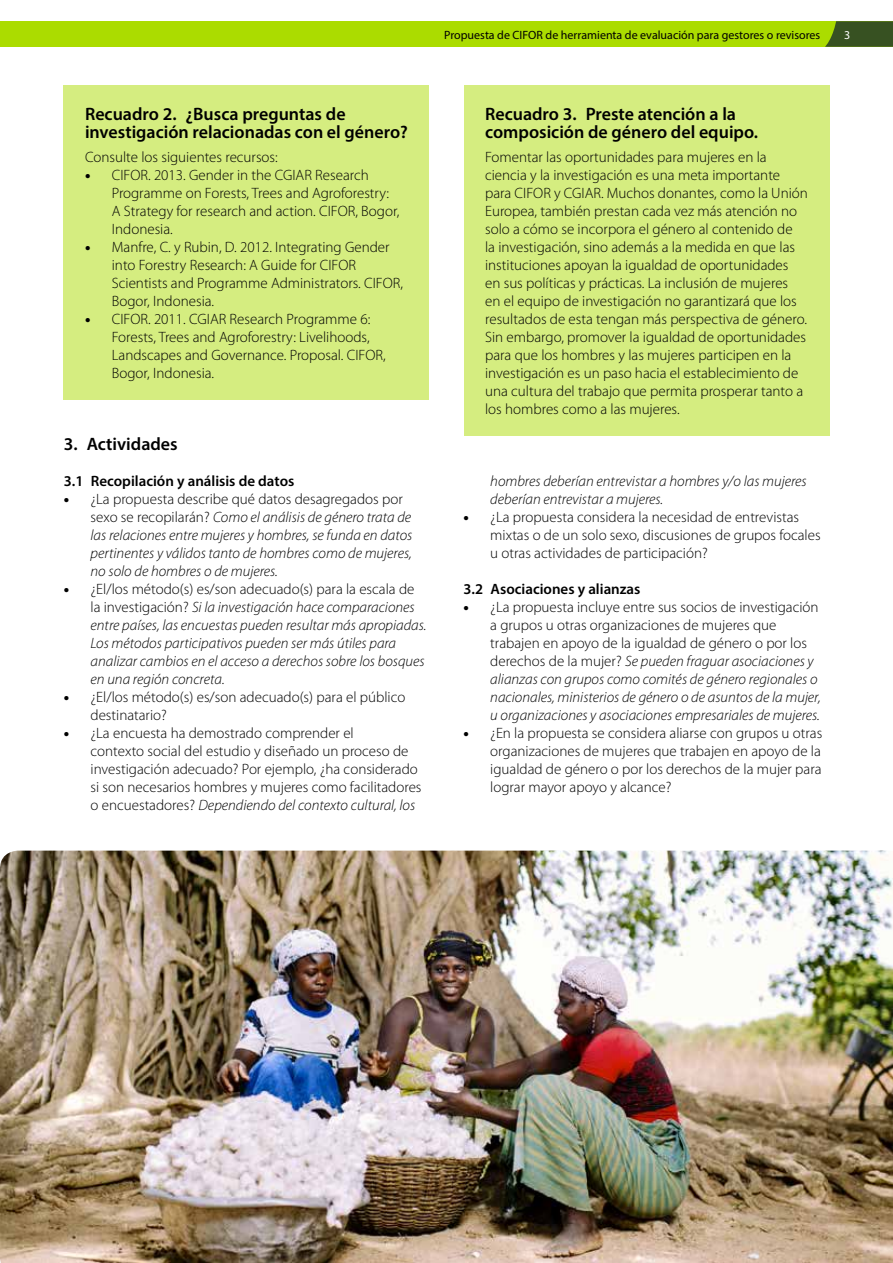
<style>
.page{position:relative;width:893px;height:1263px;background:#fff}
.page>*{position:absolute;margin:0;border:0;box-sizing:border-box;transform-origin:0 0}
.t1{font:600 18px/18px "Myriad Pro";color:#000}
.t2{font:300 15px/18px "Myriad Pro";color:#000}
.t3{font:italic 300 15px/18px "Myriad Pro";color:#000}
.t4{font:600 15px "Myriad Pro";color:#000}
.t5{font:12px "Myriad Pro";color:#000}
.t6{font:12px "Myriad Pro";color:#fff}
.s1{font-weight:900}
.s2{font-weight:900;font-style:normal}
.s3{font-style:normal}
.s4{font-style:italic}
</style>
<div class="page">
<div style="left:0;top:21px;width:893px;height:26px;background:#abdc00"></div>
<svg style="left:825px;top:21px;width:68px;height:26px;background:#44611d"></svg>
<div style="left:464px;top:85px;width:365px;height:350px;background:#d5ed80"></div>
<div style="left:64px;top:85px;width:365px;height:314px;background:#d5ed80"></div>
<img style="left:0;top:850px;width:893px;height:413px">
<p class="t5" style="left:444px;top:27px;width:378px">Propuesta de CIFOR de herramienta de evaluación para gestores o revisores</p>
<p class="t6" style="left:844px;top:27px;width:8px">3</p>
<p class="t1" style="left:85px;top:104px;width:324px">Recuadro 2. ¿Busca preguntas de investigación relacionadas con el género?</p>
<p class="t2" style="left:85px;top:148px;width:194px">Consulte los siguientes recursos:</p>
<p class="t2" style="left:112px;top:166px;width:289px;text-indent:-27px"><span class="s1">•</span> CIFOR. 2013. Gender in the CGIAR Research Programme on Forests, Trees and Agroforestry:<br>A Strategy for research and action. CIFOR, Bogor, Indonesia.</p>
<p class="t2" style="left:112px;top:238px;width:293px;text-indent:-27px"><span class="s1">•</span> Manfre, C. y Rubin, D. 2012. Integrating Gender into Forestry Research: A Guide for CIFOR Scientists and Programme Administrators. CIFOR, Bogor, Indonesia.</p>
<p class="t2" style="left:112px;top:310px;width:275px;text-indent:-27px"><span class="s1">•</span> CIFOR. 2011. CGIAR Research Programme 6:<br>Forests, Trees and Agroforestry: Livelihoods, Landscapes and Governance. Proposal. CIFOR, Bogor, Indonesia.</p>
<p class="t1" style="left:64px;top:435px;width:115px">3. Actividades</p>
<p class="t4" style="left:64px;top:471px;width:232px">3.1 Recopilación y análisis de datos</p>
<p class="t3" style="left:91px;top:490px;width:323px;text-indent:-27px"><span class="s2">•</span> <span class="s3">¿La propuesta describe qué datos desagregados por sexo se recopilarán?</span> Como el análisis de género trata de las relaciones entre mujeres y hombres, se funda en datos pertinentes y válidos tanto de hombres como de mujeres, no solo de hombres o de mujeres.</p>
<p class="t3" style="left:91px;top:580px;width:337px;text-indent:-27px"><span class="s2">•</span> <span class="s3">¿El/los método(s) es/son adecuado(s) para la escala de la investigación?</span> Si la investigación hace comparaciones entre países, las encuestas pueden resultar más apropiadas.<br>Los métodos participativos pueden ser más útiles para analizar cambios en el acceso a derechos sobre los bosques en una región concreta.</p>
<p class="t2" style="left:91px;top:688px;width:316px;text-indent:-27px"><span class="s1">•</span> ¿El/los método(s) es/son adecuado(s) para el público destinatario?</p>
<p class="t2" style="left:91px;top:724px;width:332px;text-indent:-27px"><span class="s1">•</span> ¿La encuesta ha demostrado comprender el<br>contexto social del estudio y diseñado un proceso de investigación adecuado? Por ejemplo, ¿ha considerado si son necesarios hombres y mujeres como facilitadores o encuestadores? <span class="s4">Dependiendo del contexto cultural, los</span></p>
<p class="t1" style="left:485px;top:104px;width:274px">Recuadro 3. Preste atención a la composición de género del equipo.</p>
<p class="t2" style="left:485px;top:148px;width:324px">Fomentar las oportunidades para mujeres en la ciencia y la investigación es una meta importante para CIFOR y CGIAR. Muchos donantes, como la Unión Europea, también prestan cada vez más atención no solo a cómo se incorpora el género al contenido de<br>la investigación, sino además a la medida en que las instituciones apoyan la igualdad de oportunidades<br>en sus políticas y prácticas. La inclusión de mujeres<br>en el equipo de investigación no garantizará que los resultados de esta tengan más perspectiva de género.<br>Sin embargo, promover la igualdad de oportunidades para que los hombres y las mujeres participen en la investigación es un paso hacia el establecimiento de una cultura del trabajo que permita prosperar tanto a los hombres como a las mujeres.</p>
<p class="t3" style="left:490px;top:472px;width:318px">hombres deberían entrevistar a hombres y/o las mujeres deberían entrevistar a mujeres.</p>
<p class="t2" style="left:490px;top:508px;width:332px;text-indent:-27px"><span class="s1">•</span> ¿La propuesta considera la necesidad de entrevistas mixtas o de un solo sexo, discusiones de grupos focales u otras actividades de participación?</p>
<p class="t4" style="left:463px;top:579px;width:178px">3.2 Asociaciones y alianzas</p>
<p class="t3" style="left:490px;top:598px;width:332px;text-indent:-27px"><span class="s2">•</span> <span class="s3">¿La propuesta incluye entre sus socios de investigación a grupos u otras organizaciones de mujeres que trabajen en apoyo de la igualdad de género o por los derechos de la mujer?</span> Se pueden fraguar asociaciones y alianzas con grupos como comités de género regionales o nacionales, ministerios de género o de asuntos de la mujer, u organizaciones y asociaciones empresariales de mujeres.</p>
<p class="t2" style="left:490px;top:724px;width:333px;text-align:justify;text-indent:-27px"><span class="s1">•</span> ¿En la propuesta se considera aliarse con grupos u otras organizaciones de mujeres que trabajen en apoyo de la igualdad de género o por los derechos de la mujer para lograr mayor apoyo y alcance?</p>
</div>
